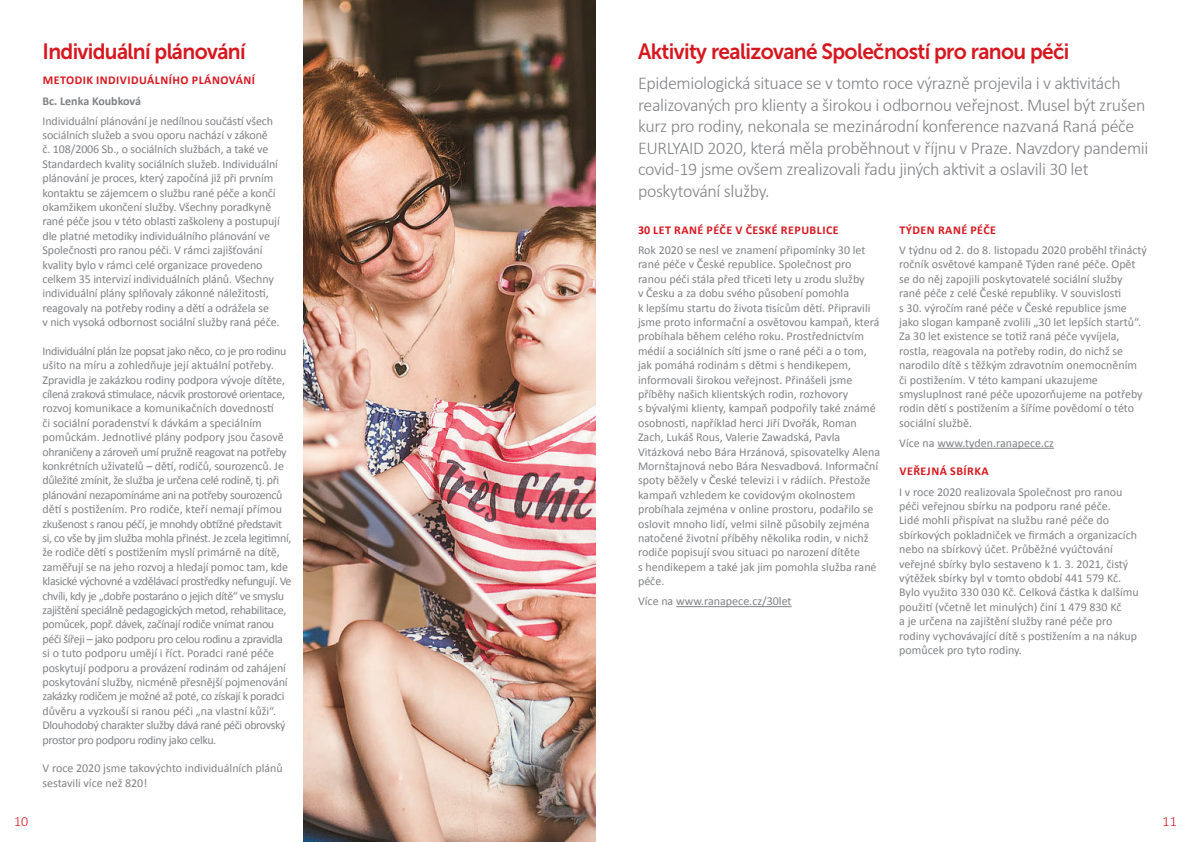
<style>
.page{position:relative;width:1191px;height:842px;background:#fff}
.page>*{position:absolute;margin:0;border:0;box-sizing:border-box;transform-origin:0 0}
.t1{font:22px "Museo Sans 700";letter-spacing:-.03em;color:#d7171f;scale:.95 1}
.t2{font:300 18px/21.6px "Calibri";letter-spacing:-.02em;color:#808285}
.t3{font:300 14px "Calibri";color:#d7171f}
.t4{font:12px/14.4px "Calibri";letter-spacing:-.01em;color:#808285}
.t5{font:12px/14.4px "Calibri";letter-spacing:-.03em;color:#808285}
.t6{font:700 12px "Calibri";letter-spacing:.04em;color:#d7171f}
.t7{font:700 12px "Calibri";color:#808285}
</style>
<div class="page">
<img style="left:304px;top:0;width:291px;height:842px">
<hr style="left:676px;top:606px;width:115px;height:1px;background:#808285">
<hr style="left:937px;top:448px;width:117px;height:1px;background:#808285">
<h1 class="t1" style="left:43px;top:39px;width:215px">Individuální plánování</h1>
<h1 class="t1" style="left:638px;top:39px;width:456px">Aktivity realizované Společností pro ranou péči</h1>
<p class="t2" style="left:638px;top:72px;width:512px">Epidemiologická situace se v tomto roce výrazně projevila i v aktivitách realizovaných pro klienty a širokou i odbornou veřejnost. Musel být zrušen kurz pro rodiny, nekonala se mezinárodní konference nazvaná Raná péče EURLYAID 2020, která měla proběhnout v říjnu v Praze. Navzdory pandemii covid-19 jsme ovšem zrealizovali řadu jiných aktivit a oslavili 30 let poskytování služby.</p>
<p class="t6" style="left:43px;top:73px;width:214px">METODIK INDIVIDUÁLNÍHO PLÁNOVÁNÍ</p>
<p class="t7" style="left:43px;top:93px;width:100px">Bc. Lenka Koubková</p>
<p class="t4" style="left:43px;top:113px;width:239px">Individuální plánování je nedílnou součástí všech sociálních služeb a svou oporu nachází v zákoně<br>č. 108/2006 Sb., o sociálních službách, a také ve Standardech kvality sociálních služeb. Individuální plánování je proces, který započíná již při prvním kontaktu se zájemcem o službu rané péče a končí okamžikem ukončení služby. Všechny poradkyně rané péče jsou v této oblasti zaškoleny a postupují dle platné metodiky individuálního plánování ve Společnosti pro ranou péči. V rámci zajišťování kvality bylo v rámci celé organizace provedeno celkem 35 intervizí individuálních plánů. Všechny individuální plány splňovaly zákonné náležitosti, reagovaly na potřeby rodiny a dětí a odrážela se<br>v nich vysoká odbornost sociální služby raná péče.</p>
<p class="t5" style="left:43px;top:344px;width:250px">Individuální plán lze popsat jako něco, co je pro rodinu ušito na míru a zohledňuje její aktuální potřeby.<br>Zpravidla je zakázkou rodiny podpora vývoje dítěte, cílená zraková stimulace, nácvik prostorové orientace, rozvoj komunikace a komunikačních dovedností<br>či sociální poradenství k dávkám a speciálním pomůckám. Jednotlivé plány podpory jsou časově ohraničeny a zároveň umí pružně reagovat na potřeby konkrétních uživatelů – dětí, rodičů, sourozenců. Je důležité zmínit, že služba je určena celé rodině, tj. při plánování nezapomínáme ani na potřeby sourozenců dětí s postižením. Pro rodiče, kteří nemají přímou zkušenost s ranou péčí, je mnohdy obtížné představit si, co vše by jim služba mohla přinést. Je zcela legitimní, že rodiče dětí s postižením myslí primárně na dítě, zaměřují se na jeho rozvoj a hledají pomoc tam, kde klasické výchovné a vzdělávací prostředky nefungují. Ve chvíli, kdy je „dobře postaráno o jejich dítě“ ve smyslu zajištění speciálně pedagogických metod, rehabilitace, pomůcek, popř. dávek, začínají rodiče vnímat ranou péči šířeji – jako podporu pro celou rodinu a zpravidla si o tuto podporu umějí i říct. Poradci rané péče poskytují podporu a provázení rodinám od zahájení poskytování služby, nicméně přesnější pojmenování zakázky rodičem je možné až poté, co získají k poradci důvěru a vyzkouší si ranou péči „na vlastní kůži“.<br>Dlouhodobý charakter služby dává rané péči obrovský prostor pro podporu rodiny jako celku.</p>
<p class="t4" style="left:43px;top:761px;width:242px">V roce 2020 jsme takovýchto individuálních plánů sestavili více než 820!</p>
<p class="t6" style="left:638px;top:222px;width:202px">30 LET RANÉ PÉČE V ČESKÉ REPUBLICE</p>
<p class="t4" style="left:638px;top:243px;width:244px">Rok 2020 se nesl ve znamení připomínky 30 let rané péče v České republice. Společnost pro ranou péči stála před třiceti lety u zrodu služby<br>v Česku a za dobu svého působení pomohla<br>k lepšímu startu do života tisícům dětí. Připravili jsme proto informační a osvětovou kampaň, která probíhala během celého roku. Prostřednictvím médií a sociálních sítí jsme o rané péči a o tom, jak pomáhá rodinám s dětmi s hendikepem, informovali širokou veřejnost. Přinášeli jsme příběhy našich klientských rodin, rozhovory<br>s bývalými klienty, kampaň podpořily také známé osobnosti, například herci Jiří Dvořák, Roman Zach, Lukáš Rous, Valerie Zawadská, Pavla Vitázková nebo Bára Hrzánová, spisovatelky Alena Mornštajnová nebo Bára Nesvadbová. Informační spoty běžely v České televizi i v rádiích. Přestože kampaň vzhledem ke covidovým okolnostem probíhala zejména v online prostoru, podařilo se oslovit mnoho lidí, velmi silně působily zejména natočené životní příběhy několika rodin, v nichž rodiče popisují svou situaci po narození dítěte<br>s hendikepem a také jak jim pomohla služba rané péče.</p>
<p class="t4" style="left:638px;top:594px;width:155px">Více na www.ranapece.cz/30let</p>
<p class="t6" style="left:899px;top:222px;width:98px">TÝDEN RANÉ PÉČE</p>
<p class="t4" style="left:899px;top:243px;width:249px">V týdnu od 2. do 8. listopadu 2020 proběhl třináctý ročník osvětové kampaně Týden rané péče. Opět se do něj zapojili poskytovatelé sociální služby rané péče z celé České republiky. V souvislosti<br>s 30. výročím rané péče v České republice jsme jako slogan kampaně zvolili „30 let lepších startů“.<br>Za 30 let existence se totiž raná péče vyvíjela, rostla, reagovala na potřeby rodin, do nichž se narodilo dítě s těžkým zdravotním onemocněním či postižením. V této kampani ukazujeme smysluplnost rané péče upozorňujeme na potřeby rodin dětí s postižením a šíříme povědomí o této sociální službě.</p>
<p class="t4" style="left:899px;top:436px;width:156px">Více na www.tyden.ranapece.cz</p>
<p class="t6" style="left:899px;top:464px;width:91px">VEŘEJNÁ SBÍRKA</p>
<p class="t4" style="left:899px;top:484px;width:241px">I v roce 2020 realizovala Společnost pro ranou péči veřejnou sbírku na podporu rané péče.<br>Lidé mohli přispívat na službu rané péče do sbírkových pokladniček ve firmách a organizacích nebo na sbírkový účet. Průběžné vyúčtování veřejné sbírky bylo sestaveno k 1. 3. 2021, čistý výtěžek sbírky byl v tomto období 441 579 Kč.<br>Bylo využito 330 030 Kč. Celková částka k dalšímu použití (včetně let minulých) činí 1 479 830 Kč<br>a je určena na zajištění služby rané péče pro rodiny vychovávající dítě s postižením a na nákup pomůcek pro tyto rodiny.</p>
<p class="t3" style="left:14px;top:813px;width:16px">10</p>
<p class="t3" style="left:1162px;top:813px;width:16px">11</p>
</div>
